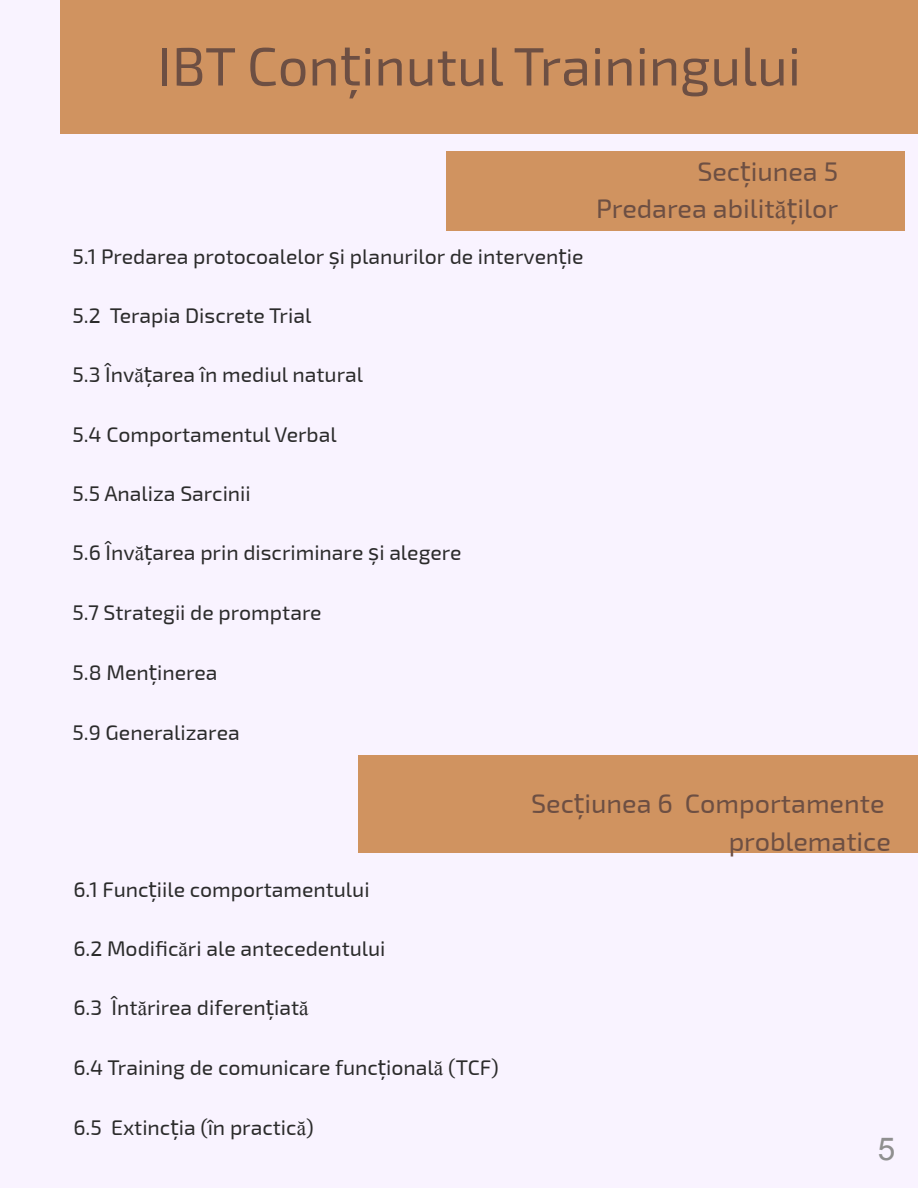
<style>
.page{position:relative;width:918px;height:1188px;background:#f9f3ff}
.page>*{position:absolute;margin:0;border:0;box-sizing:border-box;transform-origin:0 0}
.t1{font:54px "Exo 2.0";color:#6d4f43}
.t2{font:31.5px "Arial";color:#8f8f8f}
.t3{font:27px/37.2px "Exo 2.0";color:#6d4f43;text-align:right}
.t4{font:21.3px "Exo 2.0";color:#2b2b2b}
.s1{font-family:"DejaVu Sans"}
.s2{font-family:"Times New Roman"}
</style>
<div class="page">
<div style="left:60px;top:0;width:858px;height:134px;background:#d09360"></div>
<div style="left:446px;top:151px;width:459px;height:80px;background:#d09360"></div>
<div style="left:359px;top:755px;width:559px;height:98px;background:#d09360"></div>
<h1 class="t1" style="left:158px;top:35px;width:645px">IBT Con<span class="s1">ț</span>inutul Trainingului</h1>
<p class="t4" style="left:73px;top:244px;width:513px">5.1 Predarea protocoalelor <span class="s1">ș</span>i planurilor de interven<span class="s1">ț</span>ie</p>
<p class="t4" style="left:73px;top:303px;width:240px">5.2 Terapia Discrete Trial</p>
<p class="t4" style="left:73px;top:362px;width:292px">5.3 Înv<span class="s2">ă</span><span class="s1">ț</span>area în mediul natural</p>
<p class="t3" style="left:596px;top:154px;width:244px">Sec<span class="s1">ț</span>iunea 5<br>Predarea abilit<span class="s2">ă</span><span class="s1">ț</span>ilor</p>
<p class="t4" style="left:73px;top:422px;width:266px">5.4 Comportamentul Verbal</p>
<p class="t4" style="left:73px;top:481px;width:180px">5.5 Analiza Sarcinii</p>
<p class="t4" style="left:73px;top:540px;width:391px">5.6 Înv<span class="s2">ă</span><span class="s1">ț</span>area prin discriminare <span class="s1">ș</span>i alegere</p>
<p class="t4" style="left:73px;top:601px;width:251px">5.7 Strategii de promptare</p>
<p class="t4" style="left:73px;top:660px;width:146px">5.8 Men<span class="s1">ț</span>inerea</p>
<p class="t4" style="left:73px;top:720px;width:169px">5.9 Generalizarea</p>
<p class="t4" style="left:73px;top:877px;width:298px">6.1 Func<span class="s1">ț</span>iile comportamentului</p>
<p class="t4" style="left:73px;top:936px;width:314px">6.2 Modific<span class="s2">ă</span>ri ale antecedentului</p>
<p class="t4" style="left:73px;top:995px;width:237px">6.3 Înt<span class="s2">ă</span>rirea diferen<span class="s1">ț</span>iat<span class="s2">ă</span></p>
<p class="t4" style="left:73px;top:1056px;width:427px">6.4 Training de comunicare func<span class="s1">ț</span>ional<span class="s2">ă</span> (TCF)</p>
<p class="t4" style="left:73px;top:1115px;width:242px">6.5 Extinc<span class="s1">ț</span>ia (în practic<span class="s2">ă</span>)</p>
<p class="t3" style="left:531px;top:786px;width:361px">Sec<span class="s1">ț</span>iunea 6 Comportamente problematice</p>
<h2 class="t2" style="left:878px;top:1131px;width:19px">5</h2>
</div>
